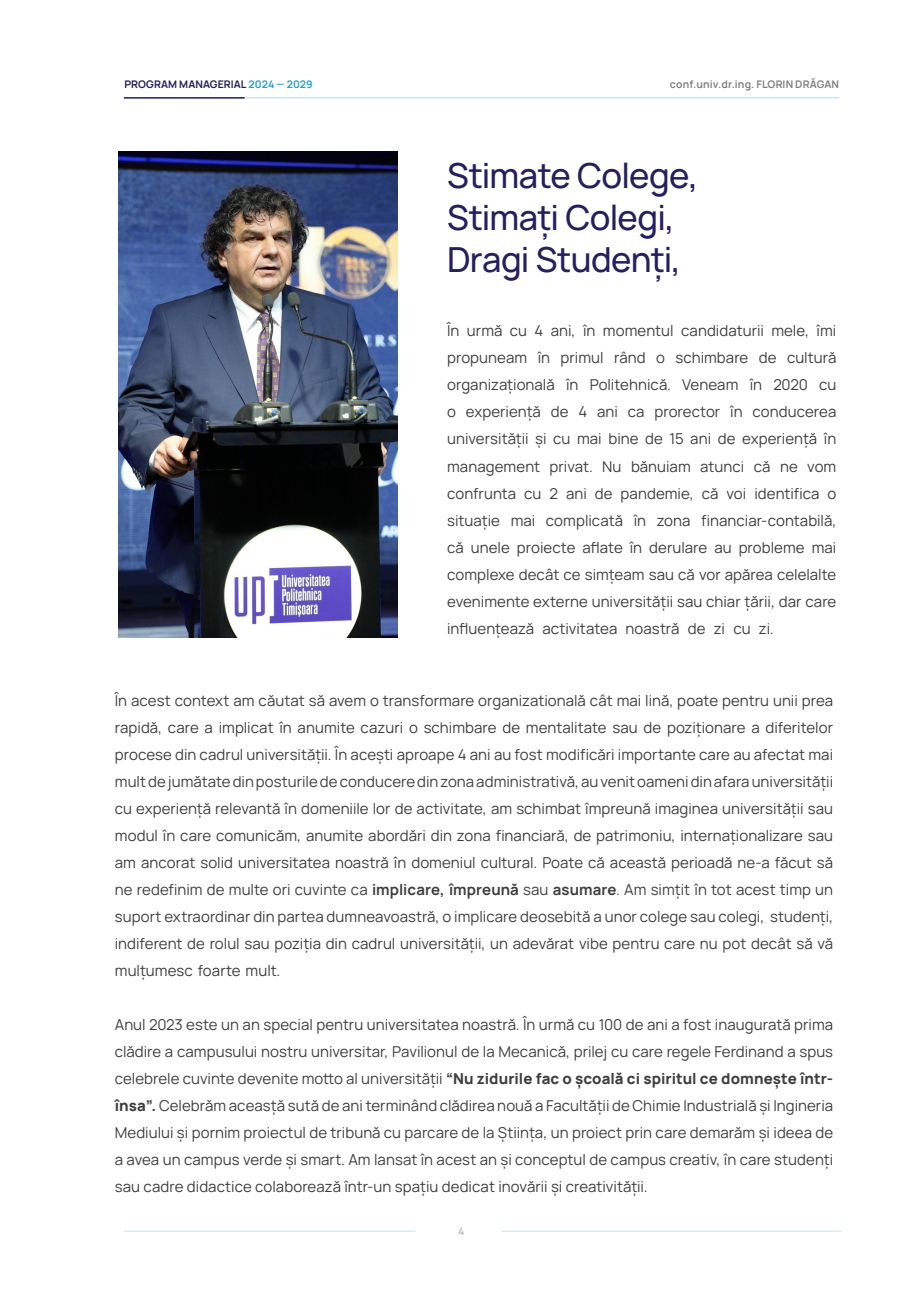
<style>
.page{position:relative;width:906px;height:1289px;background:#fff}
.page>*{position:absolute;margin:0;border:0;box-sizing:border-box;transform-origin:0 0}
.t1{font:500 34.5px "Manrope";letter-spacing:-.02em;color:#241f60}
.Body_Text{font:15px/27px "Manrope";color:#3e3e3f;text-align:justify}
.t2{font:700 10.5px "Manrope";letter-spacing:.015em;color:#808285}
.t3{font:700 10.5px "Manrope";letter-spacing:.005em;color:#241f60}
.t4{font:700 10.5px "Manrope";color:#bcbdc0}
.s1{color:#23a0da}
.s2{font-weight:700}
.s3{font-weight:800}
</style>
<div class="page">
<hr style="left:502px;top:1230px;width:339px;height:1px;background:#23a0da">
<hr style="left:124px;top:1230px;width:292px;height:1px;background:#23a0da">
<hr style="left:124px;top:97px;width:715px;height:2px;background:#23a0da">
<hr style="left:124px;top:97px;width:121px;height:2px;background:#272360">
<img style="left:118px;top:151px;width:279px;height:486px">
<p class="t3" style="left:124px;top:76px;width:190px">PROGRAM MANAGERIAL <span class="s1">2024 — 2029</span></p>
<p class="t2" style="left:670px;top:75px;width:170px">conf.univ.dr.ing. FLORIN DRĂGAN</p>
<p class="t1" style="left:447px;top:149px;width:253px">Stimate Colege,</p>
<p class="t1" style="left:447px;top:191px;width:229px">Stimați Colegi,</p>
<p class="t1" style="left:447px;top:233px;width:235px">Dragi Studenți,</p>
<p class="Body_Text" style="left:447px;top:316px;width:391px">În urmă cu 4 ani, în momentul candidaturii mele, îmi propuneam în primul rând o schimbare de cultură organizațională în Politehnică. Veneam în 2020 cu o experiență de 4 ani ca prorector în conducerea universității și cu mai bine de 15 ani de experiență în management privat. Nu bănuiam atunci că ne vom confrunta cu 2 ani de pandemie, că voi identifica o situație mai complicată în zona financiar-contabilă, că unele proiecte aflate în derulare au probleme mai complexe decât ce simțeam sau că vor apărea celelalte evenimente externe universității sau chiar țării, dar care influențează activitatea noastră de zi cu zi.</p>
<p class="Body_Text" style="left:115px;top:685px;width:720px">În acest context am căutat să avem o transformare organizatională cât mai lină, poate pentru unii prea rapidă, care a implicat în anumite cazuri o schimbare de mentalitate sau de poziționare a diferitelor procese din cadrul universității. În acești aproape 4 ani au fost modificări importante care au afectat mai mult de jumătate din posturile de conducere din zona administrativă, au venit oameni din afara universității cu experiență relevantă în domeniile lor de activitate, am schimbat împreună imaginea universității sau modul în care comunicăm, anumite abordări din zona financiară, de patrimoniu, internaționalizare sau am ancorat solid universitatea noastră în domeniul cultural. Poate că această perioadă ne-a făcut să ne redefinim de multe ori cuvinte ca <span class="s2">implicare, împreună</span> sau <span class="s2">asumare</span>. Am simțit în tot acest timp un suport extraordinar din partea dumneavoastră, o implicare deosebită a unor colege sau colegi, studenți, indiferent de rolul sau poziția din cadrul universității, un adevărat vibe pentru care nu pot decât să vă mulțumesc foarte mult.</p>
<p class="Body_Text" style="left:115px;top:1009px;width:720px">Anul 2023 este un an special pentru universitatea noastră. În urmă cu 100 de ani a fost inaugurată prima clădire a campusului nostru universitar, Pavilionul de la Mecanică, prilej cu care regele Ferdinand a spus celebrele cuvinte devenite motto al universității <span class="s3">“Nu zidurile fac o școală ci spiritul ce domnește într&shy;însa”.</span> Celebrăm aceasță sută de ani terminând clădirea nouă a Facultății de Chimie Industrială și Ingineria Mediului și pornim proiectul de tribună cu parcare de la Știința, un proiect prin care demarăm și ideea de a avea un campus verde și smart. Am lansat în acest an și conceptul de campus creativ, în care studenți sau cadre didactice colaborează într-un spațiu dedicat inovării și creativității.</p>
<p class="t4" style="left:458px;top:1222px;width:8px">4</p>
</div>
